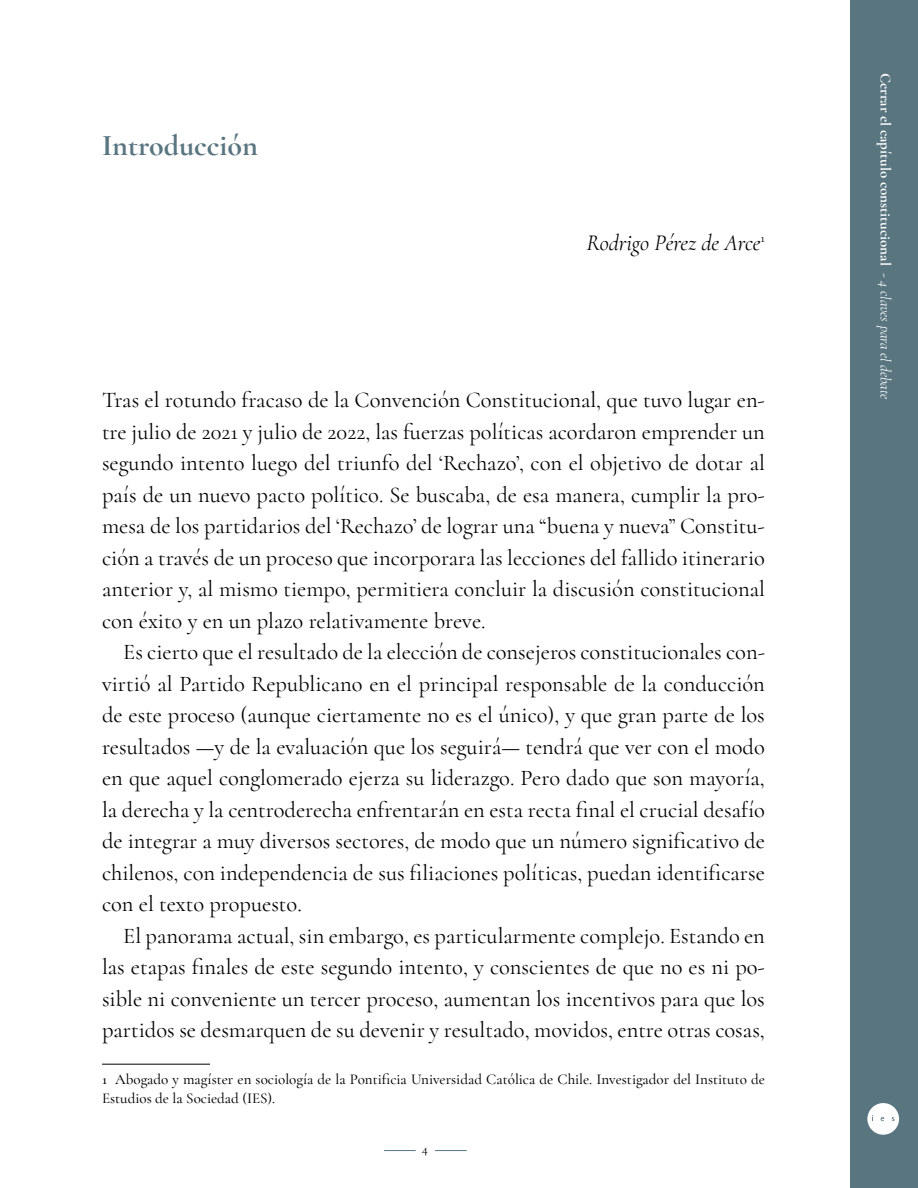
<style>
.page{position:relative;width:918px;height:1188px;background:#fff}
.page>*{position:absolute;margin:0;border:0;box-sizing:border-box;transform-origin:0 0}
.t1{font:700 30px "Cormorant Garamond";color:#597580}
.t2{font:22.5px/31.5px "Cormorant";color:#000;text-align:justify}
.t3{font:italic 22.5px "Cormorant";color:#000}
.t4{font:500 15px/19.5px "Cormorant Garamond";color:#000}
.t5{font:700 15px "Cormorant";color:#fff}
.t6{font:13.5px "Cormorant Garamond";color:#000}
.s1{font-family:"Cormorant"}
.s2{font-weight:400}
.s3{font-weight:400;font-style:italic}
</style>
<div class="page">
<div style="left:850px;top:0;width:68px;height:1188px;background:#597580"></div>
<div style="left:867px;top:1103px;width:32px;height:32px;background:#fff;border-radius:50%"></div>
<svg style="left:881px;top:1117px;width:3px;height:4px"></svg>
<hr style="left:384px;top:1150px;width:32px;height:1px;background:#597580">
<hr style="left:435px;top:1150px;width:32px;height:1px;background:#597580">
<hr style="left:102px;top:1064px;width:108px;height:1px;background:#000">
<h1 class="t1" style="left:102px;top:127px;width:157px">Introducción</h1>
<p class="t3" style="left:586px;top:229px;width:180px">Rodrigo Pérez de Arce<sup>1</sup></p>
<p class="t2" style="left:102px;top:384px;width:664px">Tras el rotundo fracaso de la Convención Constitucional, que tuvo lugar en&shy;tre julio de 2021 y julio de 2022, las fuerzas políticas acordaron emprender un segundo intento luego del triunfo del ‘Rechazo’, con el objetivo de dotar al país de un nuevo pacto político. Se buscaba, de esa manera, cumplir la pro&shy;mesa de los partidarios del ‘Rechazo’ de lograr una “buena y nueva” Constitu&shy;ción a través de un proceso que incorporara las lecciones del fallido itinerario anterior y, al mismo tiempo, permitiera concluir la discusión constitucional con éxito y en un plazo relativamente breve.</p>
<p class="t2" style="left:102px;top:636px;width:664px;text-indent:21px">Es cierto que el resultado de la elección de consejeros constitucionales con&shy;virtió al Partido Republicano en el principal responsable de la conducción de este proceso (aunque ciertamente no es el único), y que gran parte de los resultados —y de la evaluación que los seguirá— tendrá que ver con el modo en que aquel conglomerado ejerza su liderazgo. Pero dado que son mayoría, la derecha y la centroderecha enfrentarán en esta recta final el crucial desafío de integrar a muy diversos sectores, de modo que un número significativo de chilenos, con independencia de sus filiaciones políticas, puedan identificarse con el texto propuesto.</p>
<p class="t2" style="left:102px;top:920px;width:664px;text-indent:21px">El panorama actual, sin embargo, es particularmente complejo. Estando en las etapas finales de este segundo intento, y conscientes de que no es ni po&shy;sible ni conveniente un tercer proceso, aumentan los incentivos para que los partidos se desmarquen de su devenir y resultado, movidos, entre otras cosas,</p>
<p class="t4" style="left:102px;top:1069px;width:664px"><span class="s1">1</span> Abogado y magíster en sociología de la Pontificia Universidad Católica de Chile. Investigador del Instituto de<br>Estudios de la Sociedad (IES).</p>
<p class="t6" style="left:422px;top:1141px;width:8px">4</p>
<p class="t5" style="left:895px;top:73px;width:328px;rotate:90deg">Cerrar el capítulo constitucional <span class="s2">-</span> <span class="s3">4 claves para el debate</span></p>
</div>
